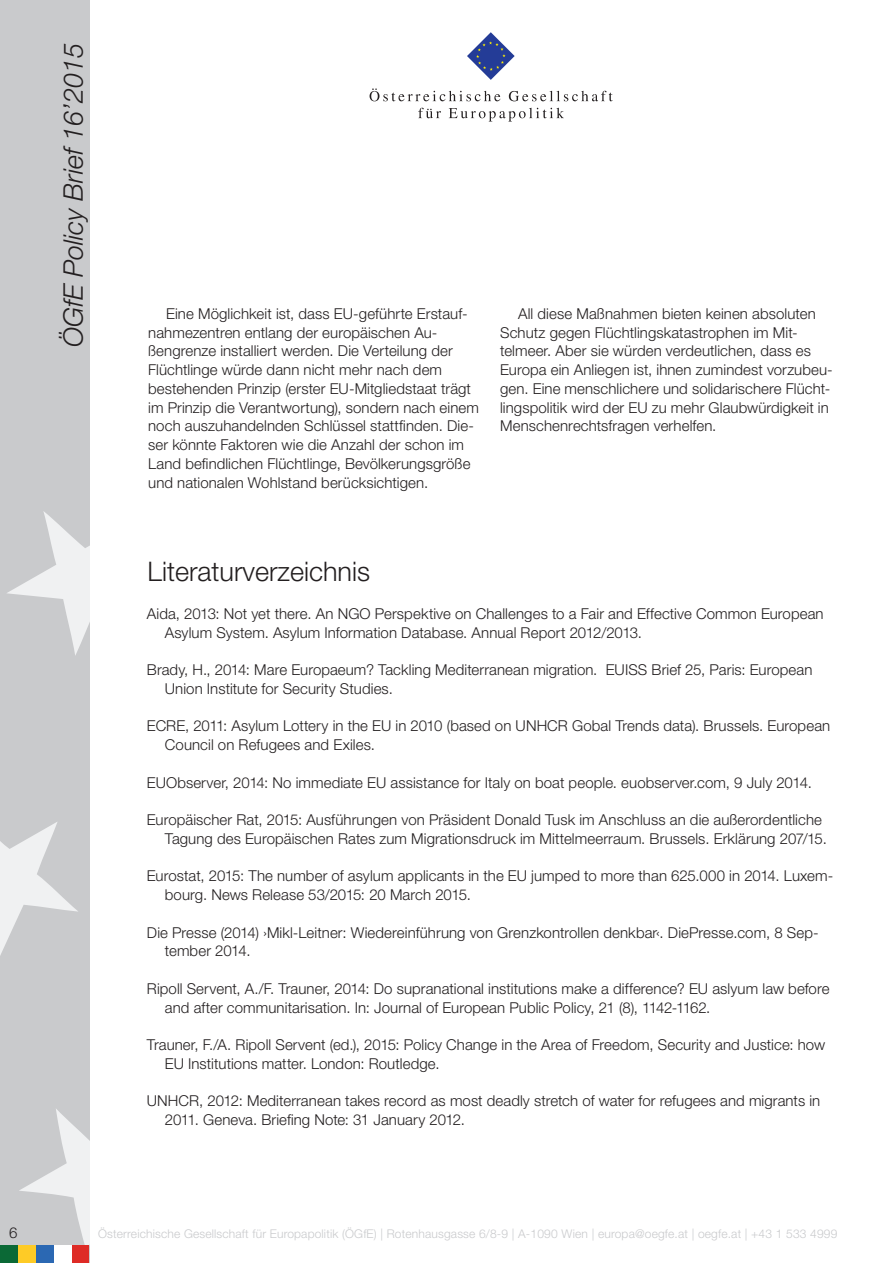
<style>
.page{position:relative;width:893px;height:1263px;background:#fff}
.page>*{position:absolute;margin:0;border:0;box-sizing:border-box;transform-origin:0 0}
.t1{font:italic 300 27px "Helvetica Neue LT Std";color:#231f20}
.Untertitel{font:300 27px "Helvetica Neue LT Std";color:#231f20}
.Literaturverzeichnis{font:300 15px/18.8px "Helvetica Neue LT Std";letter-spacing:.005em;color:#231f20}
.Standard_Paragraph{font:300 15px/18.8px "Helvetica Neue LT Std";letter-spacing:.005em;color:#231f20}
.t2{font:300 12px "Helvetica Neue LT Std";letter-spacing:.015em;color:#c9cacc}
</style>
<div class="page">
<div style="left:0;top:0;width:89px;height:1263px;background:#c9cacc"></div>
<svg style="left:19px;top:1109px;width:70px;height:136px"></svg>
<svg style="left:0;top:822px;width:78px;height:134px"></svg>
<svg style="left:7px;top:511px;width:82px;height:144px"></svg>
<div style="left:18px;top:1245px;width:18px;height:18px;background:#fecb26"></div>
<div style="left:36px;top:1245px;width:18px;height:18px;background:#2b68b3"></div>
<div style="left:71px;top:1245px;width:18px;height:18px;background:#de2b26"></div>
<div style="left:0;top:1245px;width:18px;height:18px;background:#0b6936"></div>
<div style="left:54px;top:1245px;width:17px;height:18px;background:#fff"></div>
<svg style="left:467px;top:32px;width:48px;height:48px"></svg>
<svg style="left:370px;top:88px;width:130px;height:13px"></svg>
<svg style="left:509px;top:91px;width:104px;height:10px"></svg>
<svg style="left:418px;top:108px;width:23px;height:10px"></svg>
<svg style="left:449px;top:108px;width:115px;height:14px"></svg>
<h1 class="t1" style="left:57px;top:347px;width:305px;rotate:-90deg">ÖGfE Policy Brief 16’2015</h1>
<p class="Standard_Paragraph" style="left:148px;top:304px;width:332px;text-indent:18px">Eine Möglichkeit ist, dass EU-geführte Erstauf&shy;nahmezentren entlang der europäischen Au&shy;ßengrenze installiert werden. Die Verteilung der Flüchtlinge würde dann nicht mehr nach dem bestehenden Prinzip (erster EU-Mitgliedstaat trägt im Prinzip die Verantwortung), sondern nach einem noch auszuhandelnden Schlüssel stattfinden. Die&shy;ser könnte Faktoren wie die Anzahl der schon im Land befindlichen Flüchtlinge, Bevölkerungsgröße und nationalen Wohlstand berücksichtigen.</p>
<p class="Standard_Paragraph" style="left:500px;top:304px;width:334px;text-indent:18px">All diese Maßnahmen bieten keinen absoluten Schutz gegen Flüchtlingskatastrophen im Mit&shy;telmeer. Aber sie würden verdeutlichen, dass es Europa ein Anliegen ist, ihnen zumindest vorzubeu&shy;gen. Eine menschlichere und solidarischere Flücht&shy;lingspolitik wird der EU zu mehr Glaubwürdigkeit in Menschenrechtsfragen verhelfen.</p>
<p class="Untertitel" style="left:148px;top:555px;width:224px">Literaturverzeichnis</p>
<p class="Literaturverzeichnis" style="left:165px;top:604px;width:660px;text-indent:-18px">Aida, 2013: Not yet there. An NGO Perspektive on Challenges to a Fair and Effective Common European<br>Asylum System. Asylum Information Database. Annual Report 2012/2013.</p>
<p class="Literaturverzeichnis" style="left:165px;top:660px;width:649px;text-indent:-18px">Brady, H., 2014: Mare Europaeum? Tackling Mediterranean migration. EUISS Brief 25, Paris: European<br>Union Institute for Security Studies.</p>
<p class="Literaturverzeichnis" style="left:165px;top:716px;width:667px;text-indent:-18px">ECRE, 2011: Asylum Lottery in the EU in 2010 (based on UNHCR Gobal Trends data). Brussels. European<br>Council on Refugees and Exiles.</p>
<p class="Literaturverzeichnis" style="left:147px;top:772px;width:666px">EUObserver, 2014: No immediate EU assistance for Italy on boat people. euobserver.com, 9 July 2014.</p>
<p class="Literaturverzeichnis" style="left:165px;top:810px;width:663px;text-indent:-18px">Europäischer Rat, 2015: Ausführungen von Präsident Donald Tusk im Anschluss an die außerordentliche<br>Tagung des Europäischen Rates zum Migrationsdruck im Mittelmeerraum. Brussels. Erklärung 207/15.</p>
<p class="Literaturverzeichnis" style="left:165px;top:866px;width:670px;text-indent:-18px">Eurostat, 2015: The number of asylum applicants in the EU jumped to more than 625.000 in 2014. Luxem&shy;bourg. News Release 53/2015: 20 March 2015.</p>
<p class="Literaturverzeichnis" style="left:165px;top:922px;width:655px;text-indent:-18px">Die Presse (2014) ›Mikl-Leitner: Wiedereinführung von Grenzkontrollen denkbar‹. DiePresse.com, 8 Sep&shy;tember 2014.</p>
<p class="Literaturverzeichnis" style="left:165px;top:979px;width:666px;text-indent:-18px">Ripoll Servent, A./F. Trauner, 2014: Do supranational institutions make a difference? EU aslyum law before and after communitarisation. In: Journal of European Public Policy, 21 (8), 1142-1162.</p>
<p class="Literaturverzeichnis" style="left:165px;top:1035px;width:662px;text-indent:-18px">Trauner, F./A. Ripoll Servent (ed.), 2015: Policy Change in the Area of Freedom, Security and Justice: how<br>EU Institutions matter. London: Routledge.</p>
<p class="Literaturverzeichnis" style="left:165px;top:1091px;width:657px;text-indent:-18px">UNHCR, 2012: Mediterranean takes record as most deadly stretch of water for refugees and migrants in<br>2011. Geneva. Briefing Note: 31 January 2012.</p>
<p class="Standard_Paragraph" style="left:9px;top:1222px;width:10px">6</p>
<p class="t2" style="left:98px;top:1226px;width:741px">Österreichische Gesellschaft für Europapolitik (ÖGfE) | Rotenhausgasse 6/8-9 | A-1090 Wien | europa@oegfe.at | oegfe.at | +43 1 533 4999</p>
</div>
